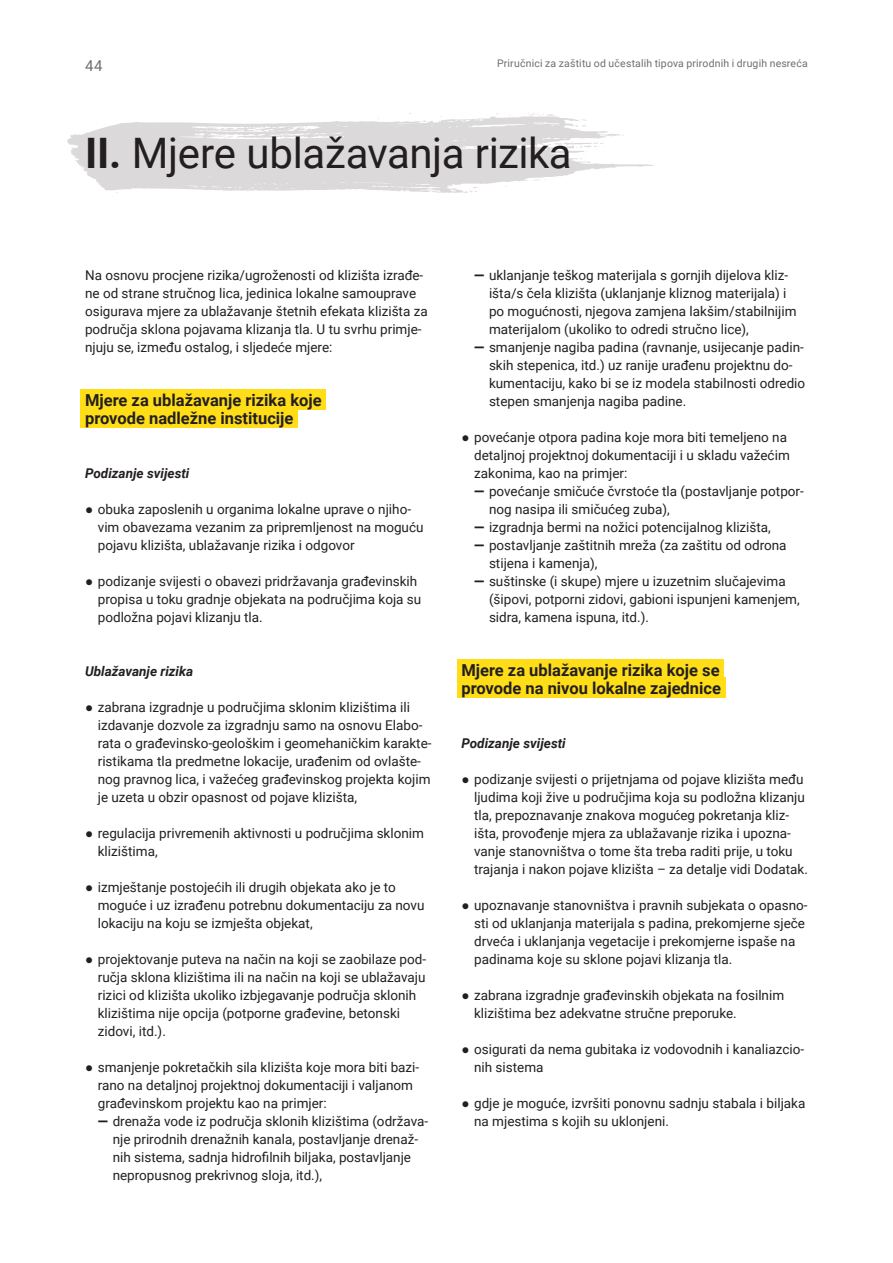
<style>
.page{position:relative;width:893px;height:1263px;background:#fff}
.page>*{position:absolute;margin:0;border:0;box-sizing:border-box;transform-origin:0 0}
.t1{font:42px "Roboto";letter-spacing:-.01em;color:#231f20}
.t2{font:700 16.5px/18px "Roboto";color:#231f20}
.t3{font:15px "Roboto";color:#6d6e71}
.t4{font:13.5px/18px "Roboto";color:#231f20}
.t5{font:italic 700 13.5px "Roboto";color:#231f20}
.t6{font:10.5px "Roboto";letter-spacing:.015em;color:#6d6e71}
.s1{font-weight:700}
.s2{font-family:"Noto Sans";font-weight:700}
.s3{font-weight:900}
</style>
<div class="page">
<svg style="left:67px;top:113px;width:587px;height:80px"></svg>
<div style="left:81px;top:389px;width:245px;height:21px;background:#ffde17"></div>
<div style="left:81px;top:407px;width:217px;height:21px;background:#ffde17"></div>
<div style="left:457px;top:659px;width:267px;height:21px;background:#ffde17"></div>
<div style="left:457px;top:677px;width:268px;height:21px;background:#ffde17"></div>
<p class="t3" style="left:85px;top:55px;width:19px">44</p>
<p class="t6" style="left:497px;top:56px;width:312px">Priručnici za zaštitu od učestalih tipova prirodnih i drugih nesreća</p>
<h1 class="t1" style="left:85px;top:123px;width:488px"><span class="s1">II.</span> Mjere ublažavanja rizika</h1>
<p class="t4" style="left:85px;top:266px;width:344px">Na osnovu procjene rizika/ugroženosti od klizišta izrađe&shy;ne od strane stručnog lica, jedinica lokalne samouprave osigurava mjere za ublažavanje štetnih efekata klizišta za područja sklona pojavama klizanja tla. U tu svrhu primje&shy;njuju se, između ostalog, i sljedeće mjere:</p>
<p class="t2" style="left:85px;top:391px;width:238px">Mjere za ublažavanje rizika koje provode nadležne institucije</p>
<p class="t5" style="left:85px;top:464px;width:106px">Podizanje svijesti</p>
<p class="t4" style="left:98px;top:500px;width:327px;text-indent:-13px"><span class="s2">●</span> obuka zaposlenih u organima lokalne uprave o njiho&shy;vim obavezama vezanim za pripremljenost na moguću pojavu klizišta, ublažavanje rizika i odgovor</p>
<p class="t4" style="left:98px;top:572px;width:325px;text-indent:-13px"><span class="s2">●</span> podizanje svijesti o obavezi pridržavanja građevinskih propisa u toku gradnje objekata na područjima koja su podložna pojavi klizanju tla.</p>
<p class="t5" style="left:85px;top:662px;width:110px">Ublažavanje rizika</p>
<p class="t4" style="left:98px;top:698px;width:335px;text-indent:-13px"><span class="s2">●</span> zabrana izgradnje u područjima sklonim klizištima ili izdavanje dozvole za izgradnju samo na osnovu Elabo&shy;rata o građevinsko-geološkim i geomehaničkim karakte&shy;ristikama tla predmetne lokacije, urađenim od ovlašte&shy;nog pravnog lica, i važećeg građevinskog projekta kojim je uzeta u obzir opasnost od pojave klizišta,</p>
<p class="t4" style="left:98px;top:824px;width:328px;text-indent:-13px"><span class="s2">●</span> regulacija privremenih aktivnosti u područjima sklonim klizištima,</p>
<p class="t4" style="left:98px;top:878px;width:328px;text-indent:-13px"><span class="s2">●</span> izmještanje postojećih ili drugih objekata ako je to moguće i uz izrađenu potrebnu dokumentaciju za novu lokaciju na koju se izmješta objekat,</p>
<p class="t4" style="left:98px;top:950px;width:330px;text-indent:-13px"><span class="s2">●</span> projektovanje puteva na način na koji se zaobilaze pod&shy;ručja sklona klizištima ili na način na koji se ublažavaju rizici od klizišta ukoliko izbjegavanje područja sklonih klizištima nije opcija (potporne građevine, betonski zidovi, itd.).</p>
<p class="t4" style="left:98px;top:1058px;width:323px;text-indent:-13px"><span class="s2">●</span> smanjenje pokretačkih sila klizišta koje mora biti bazi&shy;rano na detaljnoj projektnoj dokumentaciji i valjanom građevinskom projektu kao na primjer:</p>
<p class="t4" style="left:113px;top:1112px;width:317px;text-indent:-15px"><span class="s3">—</span> drenaža vode iz područja sklonih klizištima (održava&shy;nje prirodnih drenažnih kanala, postavljanje drenaž&shy;nih sistema, sadnja hidrofilnih biljaka, postavljanje nepropusnog prekrivnog sloja, itd.),</p>
<p class="t4" style="left:489px;top:266px;width:309px;text-indent:-15px"><span class="s3">—</span> uklanjanje teškog materijala s gornjih dijelova kliz&shy;išta/s čela klizišta (uklanjanje kliznog materijala) i po mogućnosti, njegova zamjena lakšim/stabilnijim materijalom (ukoliko to odredi stručno lice),</p>
<p class="t4" style="left:489px;top:338px;width:318px;text-indent:-15px"><span class="s3">—</span> smanjenje nagiba padina (ravnanje, usijecanje padin&shy;skih stepenica, itd.) uz ranije urađenu projektnu do&shy;kumentaciju, kako bi se iz modela stabilnosti odredio stepen smanjenja nagiba padine.</p>
<p class="t4" style="left:474px;top:428px;width:317px;text-indent:-13px"><span class="s2">●</span> povećanje otpora padina koje mora biti temeljeno na detaljnoj projektnoj dokumentaciji i u skladu važećim zakonima, kao na primjer:</p>
<p class="t4" style="left:489px;top:482px;width:316px;text-indent:-15px"><span class="s3">—</span> povećanje smičuće čvrstoće tla (postavljanje potpor&shy;nog nasipa ili smičućeg zuba),</p>
<p class="t4" style="left:474px;top:518px;width:298px"><span class="s3">—</span> izgradnja bermi na nožici potencijalnog klizišta,</p>
<p class="t4" style="left:489px;top:536px;width:299px;text-indent:-15px"><span class="s3">—</span> postavljanje zaštitnih mreža (za zaštitu od odrona stijena i kamenja),</p>
<p class="t4" style="left:489px;top:572px;width:312px;text-indent:-15px"><span class="s3">—</span> suštinske (i skupe) mjere u izuzetnim slučajevima (šipovi, potporni zidovi, gabioni ispunjeni kamenjem, sidra, kamena ispuna, itd.).</p>
<p class="t2" style="left:461px;top:661px;width:261px">Mjere za ublažavanje rizika koje se provode na nivou lokalne zajednice</p>
<p class="t5" style="left:461px;top:734px;width:106px">Podizanje svijesti</p>
<p class="t4" style="left:474px;top:770px;width:335px;text-indent:-13px"><span class="s2">●</span> podizanje svijesti o prijetnjama od pojave klizišta među ljudima koji žive u područjima koja su podložna klizanju tla, prepoznavanje znakova mogućeg pokretanja kliz&shy;išta, provođenje mjera za ublažavanje rizika i upozna&shy;vanje stanovništva o tome šta treba raditi prije, u toku trajanja i nakon pojave klizišta – za detalje vidi Dodatak.</p>
<p class="t4" style="left:474px;top:896px;width:335px;text-indent:-13px"><span class="s2">●</span> upoznavanje stanovništva i pravnih subjekata o opasno&shy;sti od uklanjanja materijala s padina, prekomjerne sječe drveća i uklanjanja vegetacije i prekomjerne ispaše na padinama koje su sklone pojavi klizanja tla.</p>
<p class="t4" style="left:474px;top:986px;width:312px;text-indent:-13px"><span class="s2">●</span> zabrana izgradnje građevinskih objekata na fosilnim klizištima bez adekvatne stručne preporuke.</p>
<p class="t4" style="left:474px;top:1040px;width:331px;text-indent:-13px"><span class="s2">●</span> osigurati da nema gubitaka iz vodovodnih i kanaliazcio&shy;nih sistema</p>
<p class="t4" style="left:474px;top:1094px;width:333px;text-indent:-13px"><span class="s2">●</span> gdje je moguće, izvršiti ponovnu sadnju stabala i biljaka na mjestima s kojih su uklonjeni.</p>
</div>
